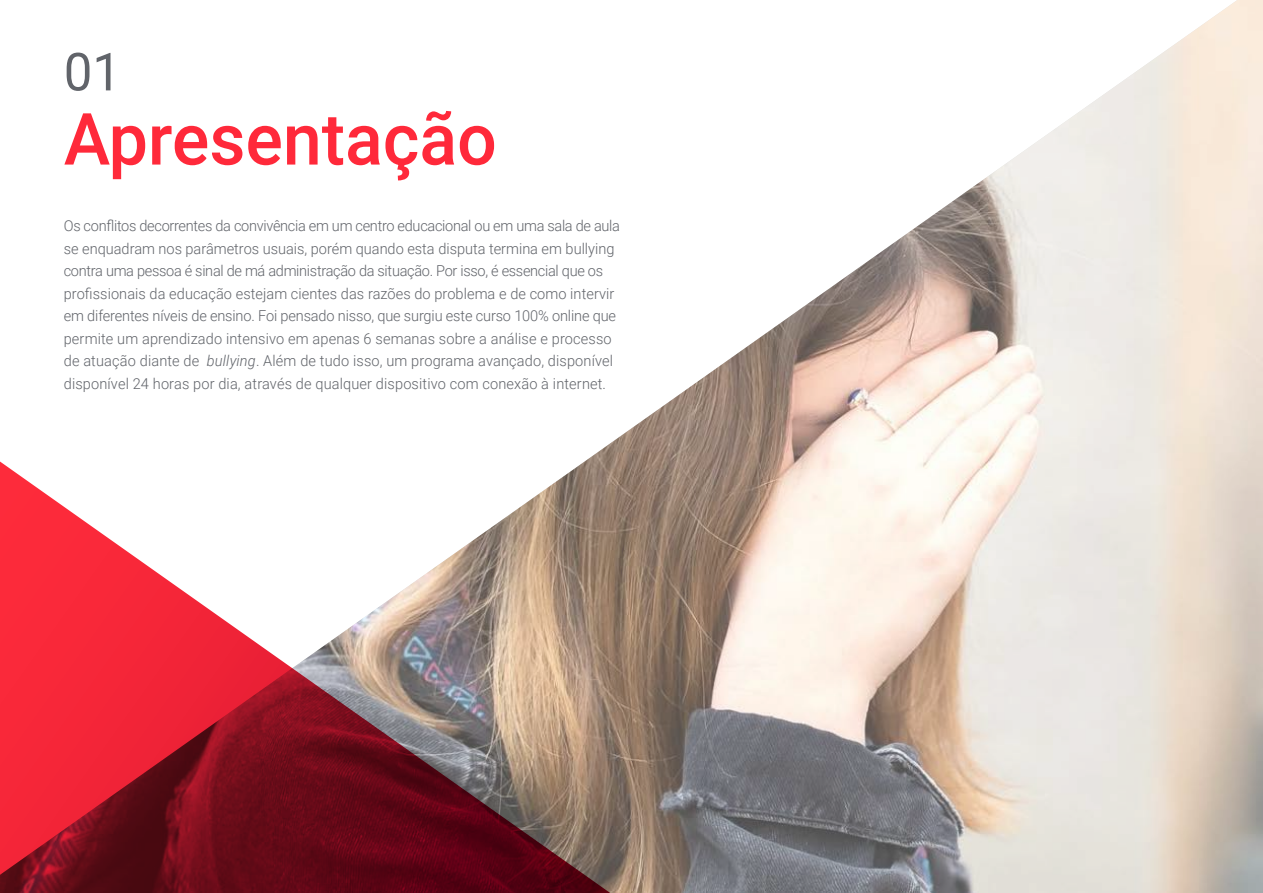
<style>
.page{position:relative;width:1263px;height:893px;background:#fff}
.page>*{position:absolute;margin:0;border:0;box-sizing:border-box;transform-origin:0 0}
.t1{font:500 72px "Roboto";color:#ff293a}
.t2{font:52.5px "Roboto";color:#61646a}
.t3{font:300 15px/22.5px "Roboto";color:#61646a}
.s1{font-style:italic}
</style>
<div class="page">
<img style="left:606px;top:0;width:657px;height:893px">
<svg style="left:0;top:446px;width:640px;height:447px"></svg>
<h2 class="t2" style="left:64px;top:35px;width:59px">01</h2>
<h1 class="t1" style="left:64px;top:89px;width:435px">Apresentação</h1>
<p class="t3" style="left:64px;top:214px;width:558px">Os conflitos decorrentes da convivência em um centro educacional ou em uma sala de aula se enquadram nos parâmetros usuais, porém quando esta disputa termina em bullying contra uma pessoa é sinal de má administração da situação. Por isso, é essencial que os profissionais da educação estejam cientes das razões do problema e de como intervir em diferentes níveis de ensino. Foi pensado nisso, que surgiu este curso 100% online que permite um aprendizado intensivo em apenas 6 semanas sobre a análise e processo de atuação diante de <span class="s1">bullying</span>. Além de tudo isso, um programa avançado, disponível disponível 24 horas por dia, através de qualquer dispositivo com conexão à internet.</p>
</div>
